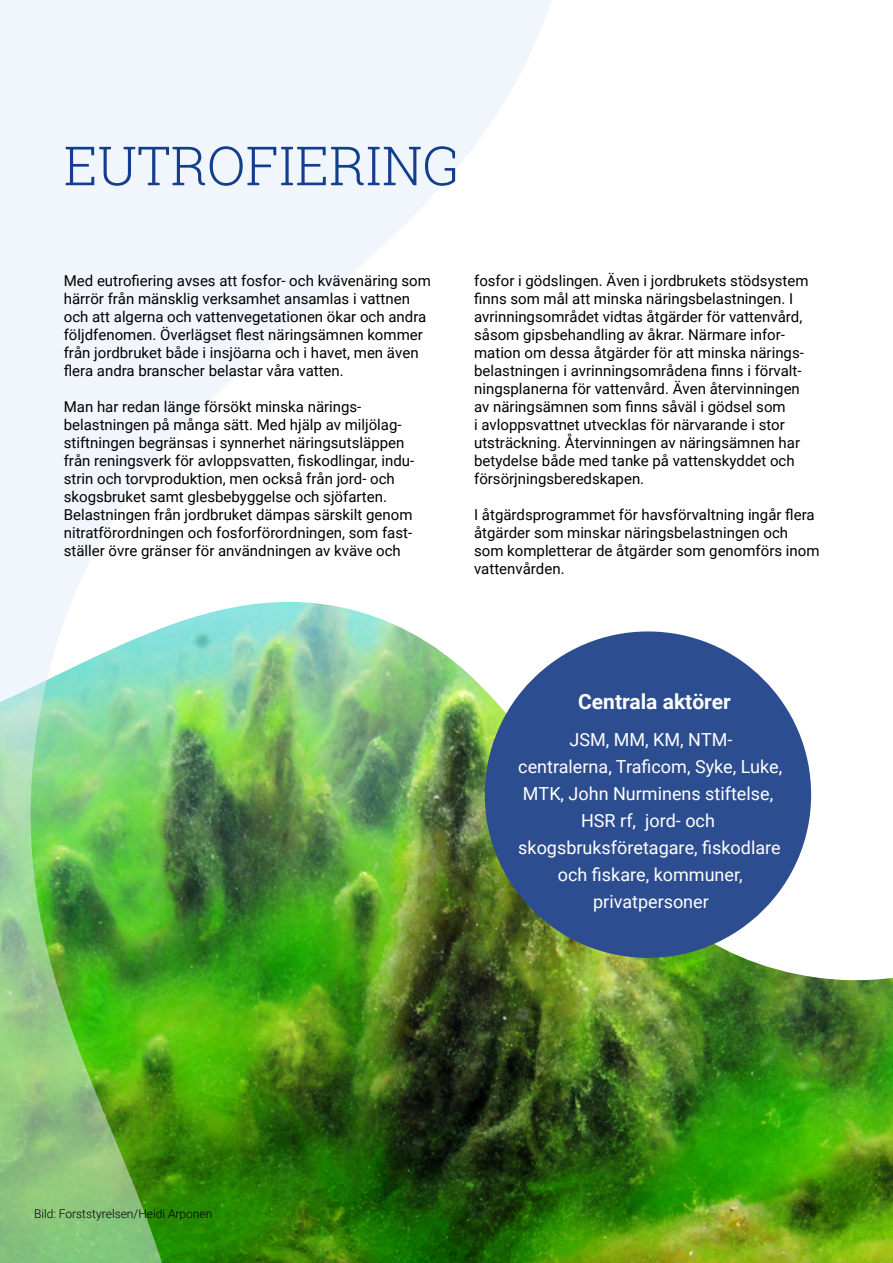
<style>
.page{position:relative;width:893px;height:1263px;background:#fff}
.page>*{position:absolute;margin:0;border:0;box-sizing:border-box;transform-origin:0 0}
.Otsikko_36{font:300 54px "Roboto Slab";color:#123e8b}
.Toimijat{font:700 21px "Roboto";color:#fff}
.Toimijat-2{font:18px/27px "Roboto";color:#fff;text-align:center}
.Leipäteksti{font:15px/18px "Roboto";color:#000}
.Kuvatekstit{font:300 12px "Roboto";color:#000}
</style>
<div class="page">
<img style="left:652px;top:633px;width:241px;height:630px">
<div style="left:485px;top:631px;width:326px;height:327px;background:#2c4d8f;border-radius:50%"></div>
<img style="left:0;top:0;width:652px;height:1263px">
<h1 class="Otsikko_36" style="left:64px;top:129px;width:398px">EUTROFIERING</h1>
<p class="Leipäteksti" style="left:64px;top:271px;width:369px">Med eutrofiering avses att fosfor- och kvävenäring som härrör från mänsklig verksamhet ansamlas i vattnen och att algerna och vattenvegetationen ökar och andra följdfenomen. Överlägset flest näringsämnen kommer från jordbruket både i insjöarna och i havet, men även flera andra branscher belastar våra vatten.</p>
<p class="Leipäteksti" style="left:64px;top:397px;width:352px">Man har redan länge försökt minska närings&shy;belastningen på många sätt. Med hjälp av miljölag&shy;stiftningen begränsas i synnerhet näringsutsläppen från reningsverk för avloppsvatten, fiskodlingar, indu&shy;strin och torvproduktion, men också från jord- och skogsbruket samt glesbebyggelse och sjöfarten.<br>Belastningen från jordbruket dämpas särskilt genom nitratförordningen och fosforförordningen, som fast&shy;ställer övre gränser för användningen av kväve och</p>
<p class="Leipäteksti" style="left:474px;top:271px;width:336px">fosfor i gödslingen. Även i jordbrukets stödsystem finns som mål att minska näringsbelastningen. I avrinningsområdet vidtas åtgärder för vattenvård, såsom gipsbehandling av åkrar. Närmare infor&shy;mation om dessa åtgärder för att minska närings&shy;belastningen i avrinningsområdena finns i förvalt&shy;ningsplanerna för vattenvård. Även återvinningen av näringsämnen som finns såväl i gödsel som<br>i avloppsvattnet utvecklas för närvarande i stor utsträckning. Återvinningen av näringsämnen har betydelse både med tanke på vattenskyddet och försörjningsberedskapen.</p>
<p class="Leipäteksti" style="left:474px;top:505px;width:347px">I åtgärdsprogrammet för havsförvaltning ingår flera åtgärder som minskar näringsbelastningen och som kompletterar de åtgärder som genomförs inom vattenvården.</p>
<p class="Toimijat" style="left:578px;top:687px;width:154px">Centrala aktörer</p>
<p class="Toimijat-2" style="left:518px;top:726px;width:265px">JSM, MM, KM, NTM-<br>centralerna, Traficom, Syke, Luke,<br>MTK, John Nurminens stiftelse,<br>HSR rf, jord- och skogsbruksföretagare, fiskodlare och fiskare, kommuner, privatpersoner</p>
<p class="Kuvatekstit" style="left:34px;top:1205px;width:180px">Bild: Forststyrelsen/Heidi Arponen</p>
</div>
